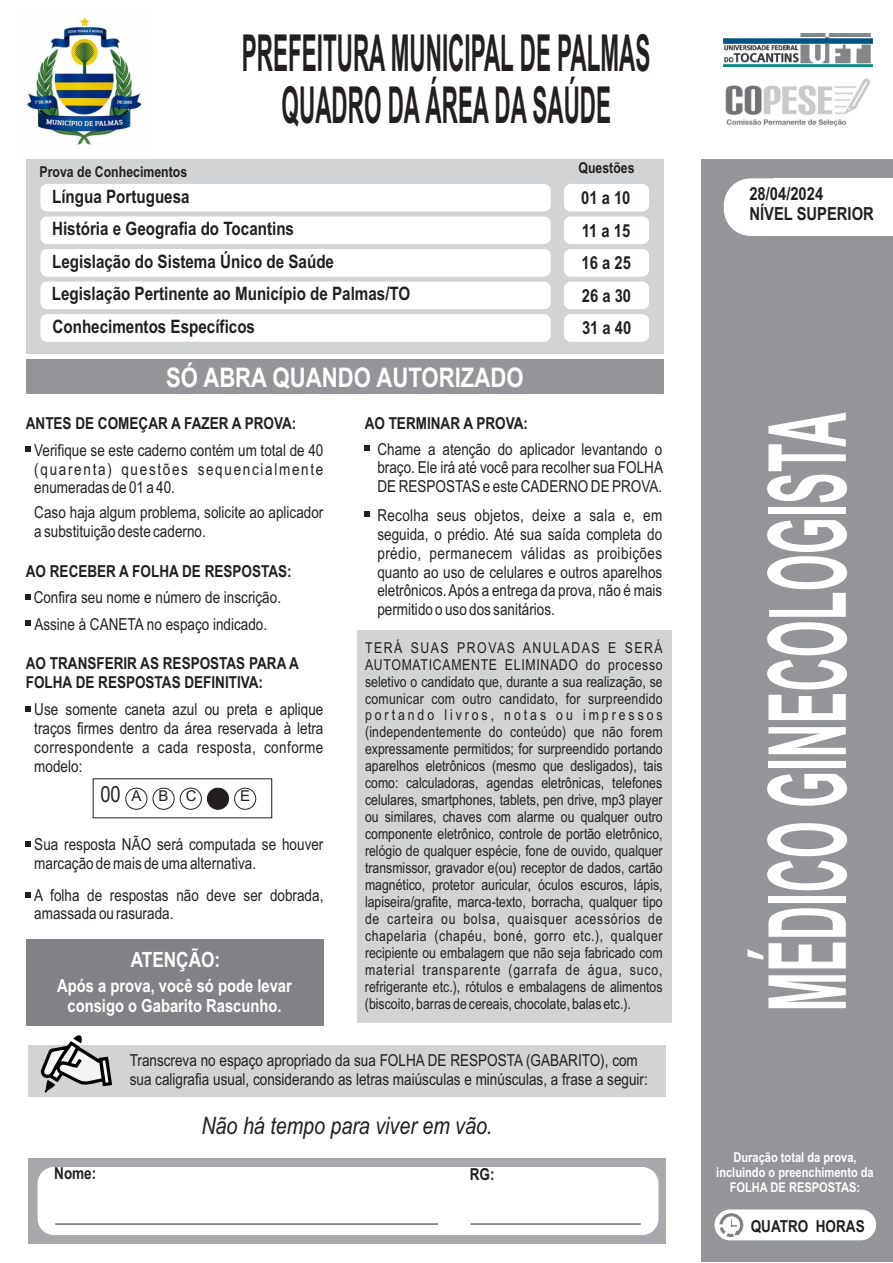
<style>
.page{position:relative;width:893px;height:1263px;background:#fff}
.page>*{position:absolute;margin:0;border:0;box-sizing:border-box;transform-origin:0 0}
.t1{font:700 108px "Arial Narrow";color:#fff;scale:.54 1}
.t2{font:700 51px/52.2px "Arial Narrow";color:#231f20;text-align:center;scale:.54 1}
.t3{font:700 27px "Arial Narrow";color:#fff}
.t4{font:italic 24px "Arial Narrow";color:#231f20}
.t5{font:700 21px "Arial Narrow";color:#fff}
.t6{font:700 18.45px/32.5px "Arial Narrow";color:#231f20}
.t7{font:700 18px/20.5px "Arial Narrow";color:#fff;text-align:center}
.t8{font:700 18px/32.5px "Arial Narrow";color:#231f20}
.t9{font:16.5px/18.8px "Arial Narrow";color:#231f20}
.t10{font:700 16.5px/18.9px "Arial Narrow";color:#231f20}
.t11{font:15px/17px "Arial Narrow";color:#231f20;text-align:justify}
.t12{font:700 15px "Arial Narrow";color:#231f20}
.t13{font:15px "Arial";color:#231f20}
.t14{font:700 13.5px/15.5px "Arial Narrow";color:#fff;text-align:center}
.s1{font-family:"Arial Narrow";font-size:22.35px}
</style>
<div class="page">
<div style="left:702px;top:159px;width:191px;height:1103px;background:#939598"></div>
<img style="left:725px;top:78px;width:146px;height:49px">
<div style="left:26px;top:359px;width:638px;height:34px;background:#939598"></div>
<div style="left:26px;top:939px;width:297px;height:86px;background:#808285"></div>
<div style="left:28px;top:1158px;width:638px;height:85px;background:#a7a9ac"></div>
<div style="left:38px;top:1167px;width:620px;height:68px;background:#fff;border-radius:16px"></div>
<div style="left:724px;top:178px;width:169px;height:58px;background:#fff"></div>
<div style="left:715px;top:1209px;width:161px;height:31px;background:#fff;border-radius:15px"></div>
<svg style="left:26px;top:447px;width:5px;height:5px"></svg>
<svg style="left:26px;top:594px;width:5px;height:6px"></svg>
<svg style="left:26px;top:621px;width:5px;height:5px"></svg>
<div style="left:357px;top:630px;width:315px;height:392px;background:#d1d3d4"></div>
<svg style="left:26px;top:706px;width:5px;height:6px"></svg>
<svg style="left:26px;top:841px;width:5px;height:6px"></svg>
<svg style="left:26px;top:892px;width:5px;height:5px"></svg>
<hr style="left:55px;top:1223px;width:383px;height:1px;background:#231f20">
<hr style="left:471px;top:1223px;width:170px;height:1px;background:#231f20">
<img style="left:724px;top:34px;width:148px;height:32px">
<div style="left:28px;top:1046px;width:637px;height:51px;background:#d1d3d4"></div>
<div style="left:26px;top:159px;width:638px;height:194px;background:#d1d3d4"></div>
<div style="left:40px;top:184px;width:511px;height:27px;background:#fff;border-radius:7px"></div>
<div style="left:564px;top:184px;width:85px;height:27px;background:#fff;border-radius:7px"></div>
<div style="left:40px;top:216px;width:511px;height:28px;background:#fff;border-radius:7px"></div>
<div style="left:564px;top:216px;width:85px;height:28px;background:#fff;border-radius:7px"></div>
<div style="left:40px;top:249px;width:511px;height:28px;background:#fff;border-radius:7px"></div>
<div style="left:564px;top:249px;width:85px;height:28px;background:#fff;border-radius:7px"></div>
<div style="left:40px;top:282px;width:511px;height:27px;background:#fff;border-radius:7px"></div>
<div style="left:564px;top:282px;width:85px;height:27px;background:#fff;border-radius:7px"></div>
<div style="left:40px;top:314px;width:511px;height:28px;background:#fff;border-radius:7px"></div>
<div style="left:564px;top:314px;width:85px;height:28px;background:#fff;border-radius:7px"></div>
<div style="left:126px;top:788px;width:21px;height:21px;border:1px solid #231f20;border-radius:50%"></div>
<div style="left:153px;top:788px;width:21px;height:21px;border:1px solid #231f20;border-radius:50%"></div>
<div style="left:180px;top:788px;width:22px;height:21px;border:1px solid #231f20;border-radius:50%"></div>
<div style="left:207px;top:788px;width:22px;height:21px;background:#231f20;border:1px solid #231f20;border-radius:50%"></div>
<div style="left:234px;top:788px;width:22px;height:21px;border:1px solid #231f20;border-radius:50%"></div>
<svg style="left:365px;top:445px;width:5px;height:6px"></svg>
<svg style="left:718px;top:1209px;width:29px;height:30px"></svg>
<svg style="left:365px;top:512px;width:5px;height:5px"></svg>
<svg style="left:41px;top:1035px;width:71px;height:57px"></svg>
<img style="left:27px;top:17px;width:115px;height:128px">
<h2 class="t2" style="left:242px;top:31px;width:758px">PREFEITURA MUNICIPAL DE PALMAS<br>QUADRO DA ÁREA DA SAÚDE</h2>
<p class="t12" style="left:40px;top:166px;width:149px">Prova de Conhecimentos</p>
<p class="t12" style="left:578px;top:162px;width:58px">Questões</p>
<p class="t6" style="left:52px;top:181px;width:243px">Língua Portuguesa<br>História e Geografia do Tocantins</p>
<p class="t8" style="left:581px;top:183px;width:52px;text-align:justify">01 a 10<br>11 a 15<br>16 a 25<br>26 a 30<br>31 a 40</p>
<p class="t6" style="left:52px;top:247px;width:283px">Legislação do Sistema Único de Saúde</p>
<p class="t6" style="left:52px;top:279px;width:360px">Legislação Pertinente ao Município de Palmas/TO<br>Conhecimentos Específicos</p>
<h3 class="t3" style="left:166px;top:368px;width:359px">SÓ ABRA QUANDO AUTORIZADO</h3>
<p class="t10" style="left:26px;top:415px;width:272px">ANTES DE COMEÇAR A FAZER A PROVA:</p>
<p class="t9" style="left:34px;top:442px;width:291px;text-align:justify">Verifique se este caderno contém um total de 40 (quarenta) questões sequencialmente enumeradas de 01 a 40.</p>
<p class="t9" style="left:34px;top:505px;width:291px">Caso haja algum problema, solicite ao aplicador a substituição deste caderno.</p>
<p class="t10" style="left:26px;top:563px;width:267px">AO RECEBER A FOLHA DE RESPOSTAS:</p>
<p class="t9" style="left:34px;top:586px;width:249px;line-height:26.4px">Confira seu nome e número de inscrição.<br>Assine à CANETA no espaço indicado.</p>
<p class="t10" style="left:26px;top:655px;width:275px">AO TRANSFERIR AS RESPOSTAS PARA A<br>FOLHA DE RESPOSTAS DEFINITIVA:</p>
<p class="t9" style="left:34px;top:702px;width:291px;text-align:justify">Use somente caneta azul ou preta e aplique traços firmes dentro da área reservada à letra correspondente a cada resposta, conforme modelo:</p>
<p class="t13" style="left:100px;top:790px;width:98px"><span class="s1">00</span>A B C</p>
<p class="t13" style="left:240px;top:790px;width:12px">E</p>
<p class="t9" style="left:34px;top:836px;width:291px">Sua resposta NÃO será computada se houver marcação de mais de uma alternativa.</p>
<p class="t9" style="left:34px;top:887px;width:291px">A folha de respostas não deve ser dobrada, amassada ou rasurada.</p>
<h3 class="t5" style="left:131px;top:951px;width:91px">ATENÇÃO:</h3>
<p class="t7" style="left:57px;top:977px;width:236px">Após a prova, você só pode levar consigo o Gabarito Rascunho.</p>
<p class="t10" style="left:365px;top:415px;width:165px">AO TERMINAR A PROVA:</p>
<p class="t9" style="left:377px;top:441px;width:287px;text-align:justify">Chame a atenção do aplicador levantando o braço. Ele irá até você para recolher sua FOLHA DE RESPOSTAS e este CADERNO DE PROVA.</p>
<p class="t9" style="left:377px;top:508px;width:286px;text-align:justify">Recolha seus objetos, deixe a sala e, em seguida, o prédio. Até sua saída completa do prédio, permanecem válidas as proibições quanto ao uso de celulares e outros aparelhos eletrônicos. Após a entrega da prova, não é mais permitido o uso dos sanitários.</p>
<p class="t11" style="left:365px;top:640px;width:299px">TERÁ SUAS PROVAS ANULADAS E SERÁ AUTOMATICAMENTE ELIMINADO do processo seletivo o candidato que, durante a sua realização, se comunicar com outro candidato, for surpreendido portando livros, notas ou impressos (independentemente do conteúdo) que não forem expressamente permitidos; for surpreendido portando aparelhos eletrônicos (mesmo que desligados), tais como: calculadoras, agendas eletrônicas, telefones celulares, smartphones, tablets, pen drive, mp3 player ou similares, chaves com alarme ou qualquer outro componente eletrônico, controle de portão eletrônico, relógio de qualquer espécie, fone de ouvido, qualquer transmissor, gravador e(ou) receptor de dados, cartão magnético, protetor auricular, óculos escuros, lápis, lapiseira/grafite, marca-texto, borracha, qualquer tipo de carteira ou bolsa, quaisquer acessórios de chapelaria (chapéu, boné, gorro etc.), qualquer recipiente ou embalagem que não seja fabricado com material transparente (garrafa de água, suco, refrigerante etc.), rótulos e embalagens de alimentos (biscoito, barras de cereais, chocolate, balas etc.).</p>
<p class="t9" style="left:130px;top:1052px;width:520px">Transcreva no espaço apropriado da sua FOLHA DE RESPOSTA (GABARITO), com sua caligrafia usual, considerando as letras maiúsculas e minúsculas, a frase a seguir:</p>
<h3 class="t4" style="left:201px;top:1116px;width:292px">Não há tempo para viver em vão.</h3>
<p class="t10" style="left:54px;top:1166px;width:44px">Nome:</p>
<p class="t10" style="left:470px;top:1166px;width:26px">RG:</p>
<p class="t8" style="left:749px;top:185px;width:126px;line-height:20.5px">28/04/2024<br>NÍVEL SUPERIOR</p>
<h1 class="t1" style="left:767px;top:1011px;width:1111px;rotate:-90deg">MÉDICO GINECOLOGISTA</h1>
<p class="t14" style="left:716px;top:1150px;width:159px">Duração total da prova, incluindo o preenchimento da<br>FOLHA DE RESPOSTAS:</p>
<p class="t10" style="left:751px;top:1218px;width:116px">QUATRO HORAS</p>
</div>
